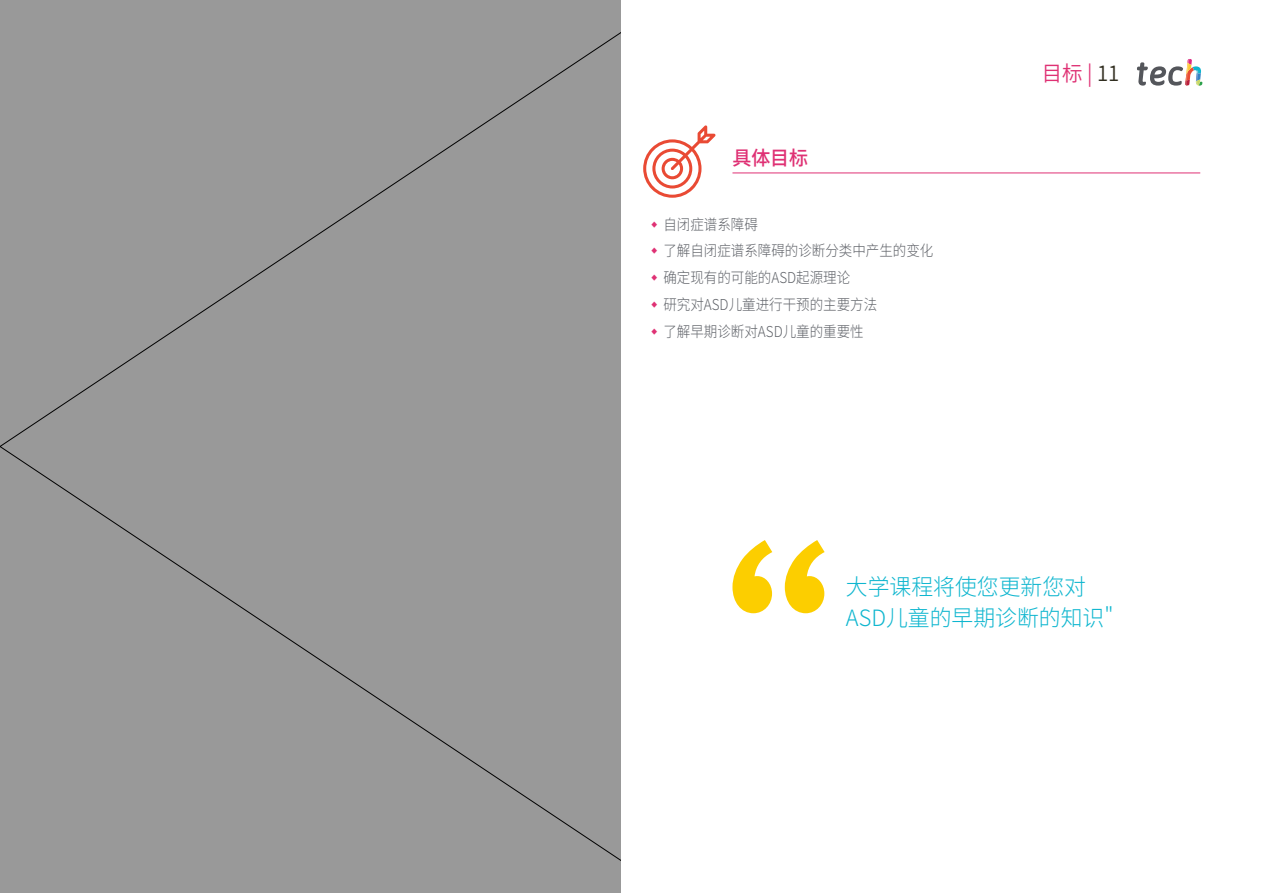
<style>
.page{position:relative;width:1263px;height:893px;background:#fff}
.page>*{position:absolute;margin:0;border:0;box-sizing:border-box;transform-origin:0 0}
.t1{font:300 22.5px/31.5px "Source Han Sans CN";color:#0fb6cf}
.t2{font:21px "Source Han Sans CN";color:#df3174}
.t3{font:500 19.5px "Source Han Sans CN";color:#df3174}
.t4{font:300 15px/26.7px "Source Han Sans CN";color:#61646a;scale:.9 1}
.s1{color:#312e20}
</style>
<div class="page">
<div style="left:0;top:0;width:621px;height:893px;background:#999"></div>
<svg style="left:732px;top:540px;width:93px;height:73px"></svg>
<hr style="left:732px;top:173px;width:468px;height:1px;background:#df3174">
<svg style="left:643px;top:125px;width:73px;height:73px"></svg>
<svg style="left:1137px;top:59px;width:65px;height:27px"></svg>
<h3 class="t3" style="left:732px;top:147px;width:77px">具体目标</h3>
<p class="t4" style="left:663px;top:211px;width:301px">自闭症谱系障碍<br>了解自闭症谱系障碍的诊断分类中产生的变化确定现有的可能的ASD起源理论<br>研究对ASD儿童进行干预的主要方法<br>了解早期诊断对ASD儿童的重要性</p>
<h2 class="t2" style="left:1042px;top:61px;width:79px">目标 | <span class="s1">11</span></h2>
<h1 class="t1" style="left:846px;top:571px;width:269px">大学课程将使您更新您对<br>ASD儿童的早期诊断的知识"</h1>
</div>
